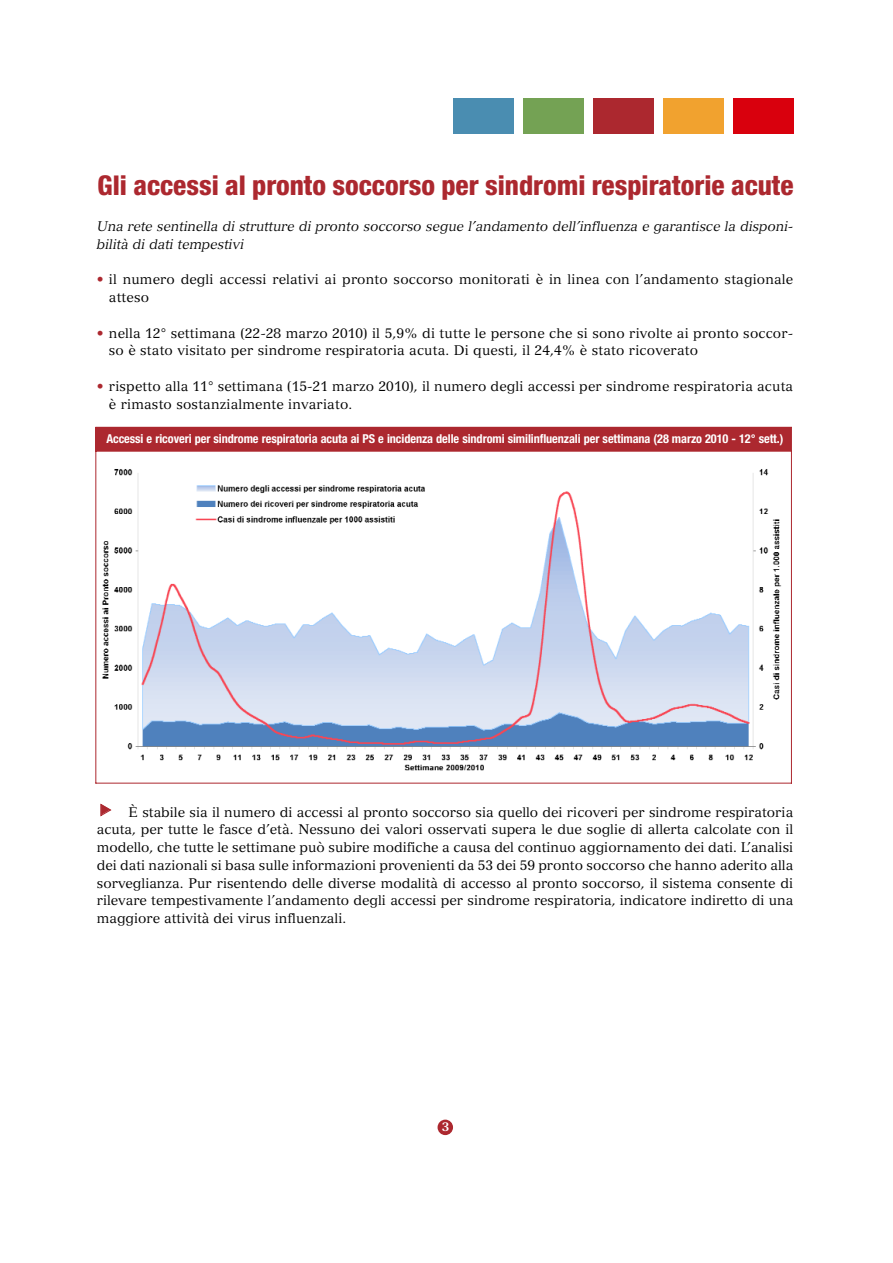
<style>
.page{position:relative;width:893px;height:1263px;background:#fff}
.page>*{position:absolute;margin:0;border:0;box-sizing:border-box;transform-origin:0 0}
.t1{font:800 condensed 27.3px "Helvetica Neue";color:#ac282f}
.t2{font:13.65px/17.7px "Versailles";letter-spacing:.01em;color:#000}
.t3{font:italic 13.65px/17.7px "Versailles";color:#000}
.t4{font:700 condensed 12.3px "Helvetica Neue";letter-spacing:-.005em;color:#fff}
.t5{font:700 12.3px "Versailles";color:#fff}
.s1{font-weight:900;color:#ac282f}
</style>
<div class="page">
<div style="left:523px;top:98px;width:60px;height:35px;background:#74a254"></div>
<div style="left:453px;top:98px;width:60px;height:35px;background:#4a8db1"></div>
<div style="left:593px;top:98px;width:60px;height:35px;background:#ac282f"></div>
<div style="left:663px;top:98px;width:60px;height:35px;background:#f1a22f"></div>
<div style="left:733px;top:98px;width:61px;height:35px;background:#d9000d"></div>
<div style="left:95px;top:427px;width:696px;height:24px;background:#ac282f"></div>
<img style="left:96px;top:456px;width:695px;height:327px">
<hr style="left:95px;top:427px;width:1px;height:356px;background:#ac282f">
<hr style="left:791px;top:427px;width:1px;height:356px;background:#ac282f">
<hr style="left:95px;top:451px;width:696px;height:1px;background:#ac282f">
<hr style="left:95px;top:783px;width:696px;height:1px;background:#ac282f">
<div style="left:437px;top:1120px;width:16px;height:15px;background:#ac282f;border-radius:50%"></div>
<h1 class="t1" style="left:98px;top:175px;width:697px">Gli accessi al pronto soccorso per sindromi respiratorie acute</h1>
<p class="t3" style="left:97px;top:219px;width:697px">Una rete sentinella di strutture di pronto soccorso segue l’andamento dell’influenza e garantisce la disponi&shy;bilità di dati tempestivi</p>
<p class="t2" style="left:109px;top:272px;width:685px;text-indent:-12px"><span class="s1">•</span> il numero degli accessi relativi ai pronto soccorso monitorati è in linea con l’andamento stagionale atteso</p>
<p class="t2" style="left:109px;top:325px;width:685px;text-indent:-12px"><span class="s1">•</span> nella 12° settimana (22-28 marzo 2010) il 5,9% di tutte le persone che si sono rivolte ai pronto soccor&shy;so è stato visitato per sindrome respiratoria acuta. Di questi, il 24,4% è stato ricoverato</p>
<p class="t2" style="left:109px;top:378px;width:685px;text-indent:-12px"><span class="s1">•</span> rispetto alla 11° settimana (15-21 marzo 2010), il numero degli accessi per sindrome respiratoria acuta è rimasto sostanzialmente invariato.</p>
<p class="t4" style="left:106px;top:434px;width:678px">Accessi e ricoveri per sindrome respiratoria acuta ai PS e incidenza delle sindromi similinfluenzali per settimana (28 marzo 2010 - 12° sett.)</p>
<p class="t2" style="left:97px;top:804px;width:698px;text-align:justify;text-indent:32px">È stabile sia il numero di accessi al pronto soccorso sia quello dei ricoveri per sindrome respiratoria acuta, per tutte le fasce d’età. Nessuno dei valori osservati supera le due soglie di allerta calcolate con il modello, che tutte le settimane può subire modifiche a causa del continuo aggiornamento dei dati. L’analisi dei dati nazionali si basa sulle informazioni provenienti da 53 dei 59 pronto soccorso che hanno aderito alla sorveglianza. Pur risentendo delle diverse modalità di accesso al pronto soccorso, il sistema consente di rilevare tempestivamente l’andamento degli accessi per sindrome respiratoria, indicatore indiretto di una maggiore attività dei virus influenzali.</p>
<p class="t5" style="left:441px;top:1122px;width:9px">3</p>
</div>
